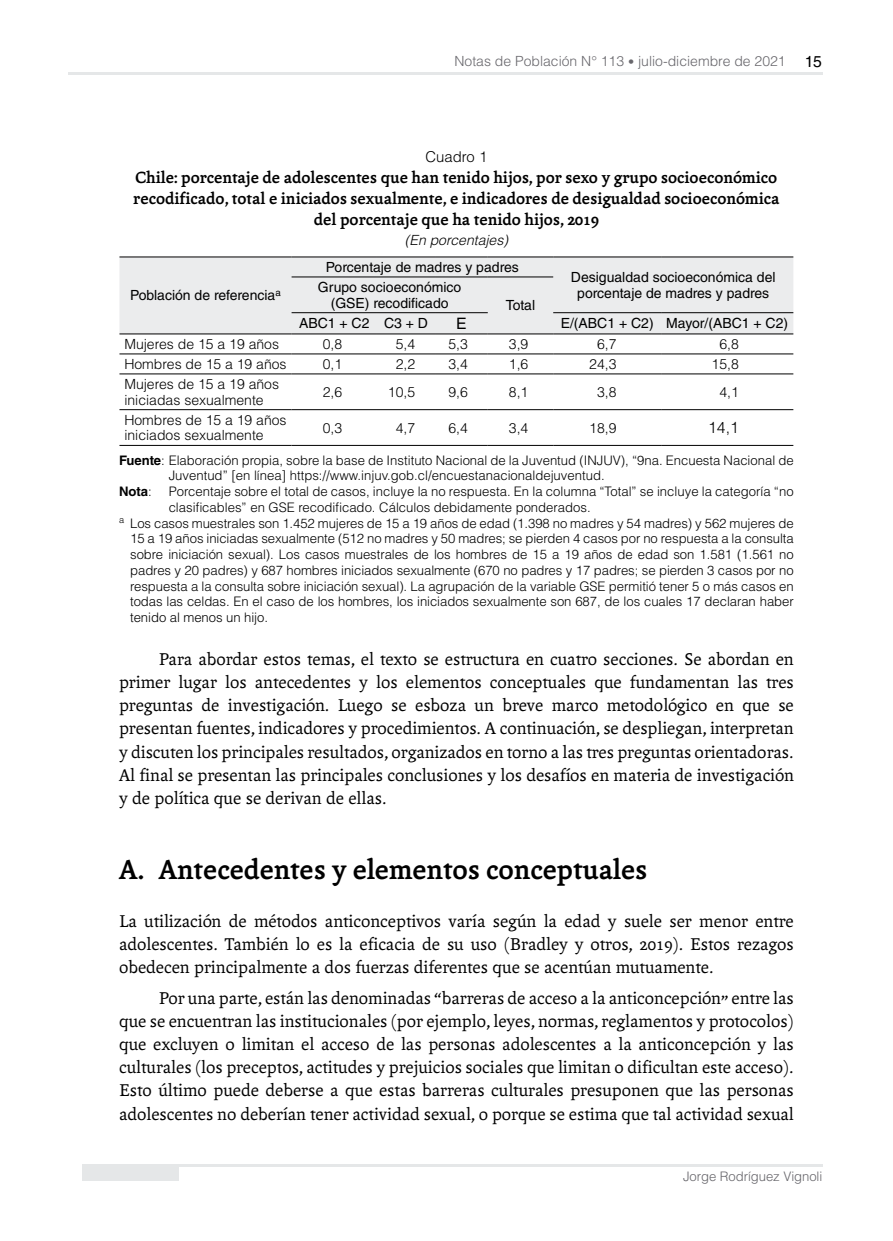
<style>
.page{position:relative;width:893px;height:1241px;background:#fff}
.page>*{position:absolute;margin:0;border:0;box-sizing:border-box;transform-origin:0 0}
.t1{font:700 29.75px "Andralis ND Os F";color:#000}
.t2{font:18.38px/23.1px "Andralis ND Os F";color:#000;text-align:justify}
.t3{font:700 17.5px/21px "Andralis ND Os F";color:#000;text-align:center}
.t4{font:300 15.75px "Helvetica LT Std";color:#000}
.t5{font:15.75px "Helvetica LT Std";color:#000}
.t6{font:300 14.88px "Helvetica LT Std";color:#000}
.t7{font:300 14px/15.8px "Helvetica LT Std";color:#000}
.t8{font:14px/15.8px "Helvetica LT Std";color:#000;text-align:center}
.t9{font:300 14px "Helvetica LT Std";color:#68676c}
.t10{font:italic 300 14px "Helvetica LT Std";color:#000}
.t11{font:300 13.12px "Helvetica LT Std";letter-spacing:-.005em;color:#000}
.t12{font:300 13.12px "Helvetica LT Std";letter-spacing:-.005em;color:#68676c}
.t13{font:700 13.12px "Helvetica LT Std";color:#000}
.s1{font-size:12.25px}
.s2{font-weight:400;font-size:15.75px;color:#000}
.s3{font-weight:700}
.s4{font-weight:300}
</style>
<div class="page">
<div style="left:82px;top:1165px;width:96px;height:15px;background:#e5e7e8"></div>
<hr style="left:68px;top:72px;width:754px;height:2px;background:#e5e7e8">
<hr style="left:82px;top:1164px;width:740px;height:2px;background:#e5e7e8">
<div style="left:119px;top:257px;width:674px;height:76px;background:#ebeced"></div>
<hr style="left:292px;top:276px;width:85px;height:1px;background:#000">
<hr style="left:377px;top:276px;width:58px;height:1px;background:#000">
<hr style="left:435px;top:276px;width:53px;height:1px;background:#000">
<hr style="left:488px;top:276px;width:65px;height:1px;background:#000">
<hr style="left:292px;top:312px;width:85px;height:1px;background:#000">
<hr style="left:377px;top:312px;width:58px;height:1px;background:#000">
<hr style="left:435px;top:312px;width:53px;height:1px;background:#000">
<hr style="left:553px;top:312px;width:108px;height:1px;background:#000">
<hr style="left:661px;top:312px;width:132px;height:1px;background:#000">
<hr style="left:119px;top:353px;width:173px;height:1px;background:#000">
<hr style="left:292px;top:353px;width:85px;height:1px;background:#000">
<hr style="left:377px;top:353px;width:58px;height:1px;background:#000">
<hr style="left:435px;top:353px;width:53px;height:1px;background:#000">
<hr style="left:488px;top:353px;width:65px;height:1px;background:#000">
<hr style="left:553px;top:353px;width:108px;height:1px;background:#000">
<hr style="left:661px;top:353px;width:132px;height:1px;background:#000">
<hr style="left:119px;top:373px;width:173px;height:1px;background:#000">
<hr style="left:292px;top:373px;width:85px;height:1px;background:#000">
<hr style="left:377px;top:373px;width:58px;height:1px;background:#000">
<hr style="left:435px;top:373px;width:53px;height:1px;background:#000">
<hr style="left:488px;top:373px;width:65px;height:1px;background:#000">
<hr style="left:553px;top:373px;width:108px;height:1px;background:#000">
<hr style="left:661px;top:373px;width:132px;height:1px;background:#000">
<hr style="left:119px;top:256px;width:173px;height:1px;background:#000">
<hr style="left:292px;top:256px;width:85px;height:1px;background:#000">
<hr style="left:377px;top:256px;width:58px;height:1px;background:#000">
<hr style="left:435px;top:256px;width:53px;height:1px;background:#000">
<hr style="left:488px;top:256px;width:65px;height:1px;background:#000">
<hr style="left:553px;top:256px;width:108px;height:1px;background:#000">
<hr style="left:661px;top:256px;width:132px;height:1px;background:#000">
<hr style="left:119px;top:333px;width:173px;height:1px;background:#000">
<hr style="left:292px;top:333px;width:85px;height:1px;background:#000">
<hr style="left:377px;top:333px;width:58px;height:1px;background:#000">
<hr style="left:435px;top:333px;width:53px;height:1px;background:#000">
<hr style="left:488px;top:333px;width:65px;height:1px;background:#000">
<hr style="left:553px;top:333px;width:108px;height:1px;background:#000">
<hr style="left:661px;top:333px;width:132px;height:1px;background:#000">
<hr style="left:119px;top:409px;width:173px;height:1px;background:#000">
<hr style="left:292px;top:409px;width:85px;height:1px;background:#000">
<hr style="left:377px;top:409px;width:58px;height:1px;background:#000">
<hr style="left:435px;top:409px;width:53px;height:1px;background:#000">
<hr style="left:488px;top:409px;width:65px;height:1px;background:#000">
<hr style="left:553px;top:409px;width:108px;height:1px;background:#000">
<hr style="left:661px;top:409px;width:132px;height:1px;background:#000">
<hr style="left:119px;top:445px;width:173px;height:1px;background:#000">
<hr style="left:292px;top:445px;width:85px;height:1px;background:#000">
<hr style="left:377px;top:445px;width:58px;height:1px;background:#000">
<hr style="left:435px;top:445px;width:53px;height:1px;background:#000">
<hr style="left:488px;top:445px;width:65px;height:1px;background:#000">
<hr style="left:553px;top:445px;width:108px;height:1px;background:#000">
<hr style="left:661px;top:445px;width:132px;height:1px;background:#000">
<p class="t9" style="left:454px;top:52px;width:369px">Notas de Población N° 113 <span class="s1">•</span> julio-diciembre de 2021 <span class="s2">15</span></p>
<p class="t6" style="left:426px;top:147px;width:63px">Cuadro 1</p>
<p class="t3" style="left:133px;top:167px;width:648px">Chile: porcentaje de adolescentes que han tenido hijos, por sexo y grupo socioeconómico recodificado, total e iniciados sexualmente, e indicadores de desigualdad socioeconómica del porcentaje que ha tenido hijos, 2019</p>
<p class="t10" style="left:405px;top:231px;width:105px">(En porcentajes)</p>
<p class="t8" style="left:130px;top:287px;width:152px">Población de referencia<sup>a</sup></p>
<p class="t8" style="left:326px;top:259px;width:194px">Porcentaje de madres y padres</p>
<p class="t8" style="left:318px;top:279px;width:145px">Grupo socioeconómico (GSE) recodificado</p>
<p class="t8" style="left:506px;top:297px;width:31px">Total</p>
<p class="t8" style="left:571px;top:269px;width:206px">Desigualdad socioeconómica del porcentaje de madres y padres</p>
<p class="t8" style="left:299px;top:315px;width:130px">ABC1 + C2 C3 + D</p>
<p class="t5" style="left:456px;top:314px;width:12px">E</p>
<p class="t8" style="left:561px;top:315px;width:229px">E/(ABC1 + C2) Mayor/(ABC1 + C2)</p>
<p class="t7" style="left:124px;top:336px;width:156px">Mujeres de 15 a 19 años</p>
<p class="t7" style="left:323px;top:336px;width:21px">0,8</p>
<p class="t7" style="left:396px;top:336px;width:21px">5,4</p>
<p class="t7" style="left:448px;top:336px;width:21px">5,3</p>
<p class="t7" style="left:509px;top:336px;width:21px">3,9</p>
<p class="t7" style="left:597px;top:336px;width:21px">6,7</p>
<p class="t7" style="left:719px;top:336px;width:21px">6,8</p>
<p class="t7" style="left:124px;top:356px;width:164px">Hombres de 15 a 19 años</p>
<p class="t7" style="left:323px;top:356px;width:21px">0,1</p>
<p class="t7" style="left:396px;top:356px;width:21px">2,2</p>
<p class="t7" style="left:448px;top:356px;width:21px">3,4</p>
<p class="t7" style="left:509px;top:356px;width:21px">1,6</p>
<p class="t7" style="left:589px;top:356px;width:29px">24,3</p>
<p class="t7" style="left:711px;top:356px;width:29px">15,8</p>
<p class="t7" style="left:124px;top:376px;width:156px">Mujeres de 15 a 19 años iniciadas sexualmente</p>
<p class="t7" style="left:323px;top:384px;width:21px">2,6</p>
<p class="t7" style="left:388px;top:384px;width:29px">10,5</p>
<p class="t7" style="left:448px;top:384px;width:21px">9,6</p>
<p class="t7" style="left:509px;top:384px;width:21px">8,1</p>
<p class="t7" style="left:597px;top:384px;width:21px">3,8</p>
<p class="t7" style="left:719px;top:384px;width:21px">4,1</p>
<p class="t7" style="left:124px;top:411px;width:164px">Hombres de 15 a 19 años iniciados sexualmente</p>
<p class="t7" style="left:323px;top:419px;width:21px">0,3</p>
<p class="t7" style="left:396px;top:419px;width:21px">4,7</p>
<p class="t7" style="left:448px;top:419px;width:21px">6,4</p>
<p class="t7" style="left:509px;top:419px;width:21px">3,4</p>
<p class="t7" style="left:589px;top:419px;width:29px">18,9</p>
<p class="t4" style="left:708px;top:417px;width:32px">14,1</p>
<p class="t11" style="left:119px;top:451px;width:676px"><span class="s3">Fuente</span>: Elaboración propia, sobre la base de Instituto Nacional de la Juventud (INJUV), “9na. Encuesta Nacional de</p>
<p class="t11" style="left:169px;top:467px;width:437px">Juventud” [en línea] https://www.injuv.gob.cl/encuestanacionaldejuventud.</p>
<p class="t13" style="left:119px;top:483px;width:34px">Nota<span class="s4">:</span></p>
<p class="t11" style="left:169px;top:483px;width:626px">Porcentaje sobre el total de casos, incluye la no respuesta. En la columna “Total” se incluye la categoría “no</p>
<p class="t11" style="left:169px;top:499px;width:424px">clasificables” en GSE recodificado. Cálculos debidamente ponderados.</p>
<p class="t11" style="left:119px;top:514px;width:676px"><sup>a</sup> Los casos muestrales son 1.452 mujeres de 15 a 19 años de edad (1.398 no madres y 54 madres) y 562 mujeres de</p>
<p class="t11" style="left:130px;top:530px;width:665px">15 a 19 años iniciadas sexualmente (512 no madres y 50 madres; se pierden 4 casos por no respuesta a la consulta</p>
<p class="t11" style="left:130px;top:546px;width:665px">sobre iniciación sexual). Los casos muestrales de los hombres de 15 a 19 años de edad son 1.581 (1.561 no</p>
<p class="t11" style="left:130px;top:562px;width:665px">padres y 20 padres) y 687 hombres iniciados sexualmente (670 no padres y 17 padres; se pierden 3 casos por no</p>
<p class="t11" style="left:130px;top:577px;width:665px">respuesta a la consulta sobre iniciación sexual). La agrupación de la variable GSE permitió tener 5 o más casos en</p>
<p class="t11" style="left:130px;top:593px;width:665px">todas las celdas. En el caso de los hombres, los iniciados sexualmente son 687, de los cuales 17 declaran haber</p>
<p class="t11" style="left:130px;top:609px;width:139px">tenido al menos un hijo.</p>
<p class="t2" style="left:119px;top:647px;width:676px;text-indent:40px">Para abordar estos temas, el texto se estructura en cuatro secciones. Se abordan en primer lugar los antecedentes y los elementos conceptuales que fundamentan las tres preguntas de investigación. Luego se esboza un breve marco metodológico en que se presentan fuentes, indicadores y procedimientos. A continuación, se despliegan, interpretan y discuten los principales resultados, organizados en torno a las tres preguntas orientadoras.<br>Al final se presentan las principales conclusiones y los desafíos en materia de investigación y de política que se derivan de ellas.</p>
<h1 class="t1" style="left:119px;top:853px;width:530px">A. Antecedentes y elementos conceptuales</h1>
<p class="t2" style="left:119px;top:909px;width:676px">La utilización de métodos anticonceptivos varía según la edad y suele ser menor entre adolescentes. También lo es la eficacia de su uso (Bradley y otros, 2019). Estos rezagos obedecen principalmente a dos fuerzas diferentes que se acentúan mutuamente.</p>
<p class="t2" style="left:119px;top:986px;width:676px;text-indent:40px">Por una parte, están las denominadas “barreras de acceso a la anticoncepción” entre las que se encuentran las institucionales (por ejemplo, leyes, normas, reglamentos y protocolos) que excluyen o limitan el acceso de las personas adolescentes a la anticoncepción y las culturales (los preceptos, actitudes y prejuicios sociales que limitan o dificultan este acceso).<br>Esto último puede deberse a que estas barreras culturales presuponen que las personas adolescentes no deberían tener actividad sexual, o porque se estima que tal actividad sexual</p>
<p class="t12" style="left:683px;top:1167px;width:141px">Jorge Rodríguez Vignoli</p>
</div>
